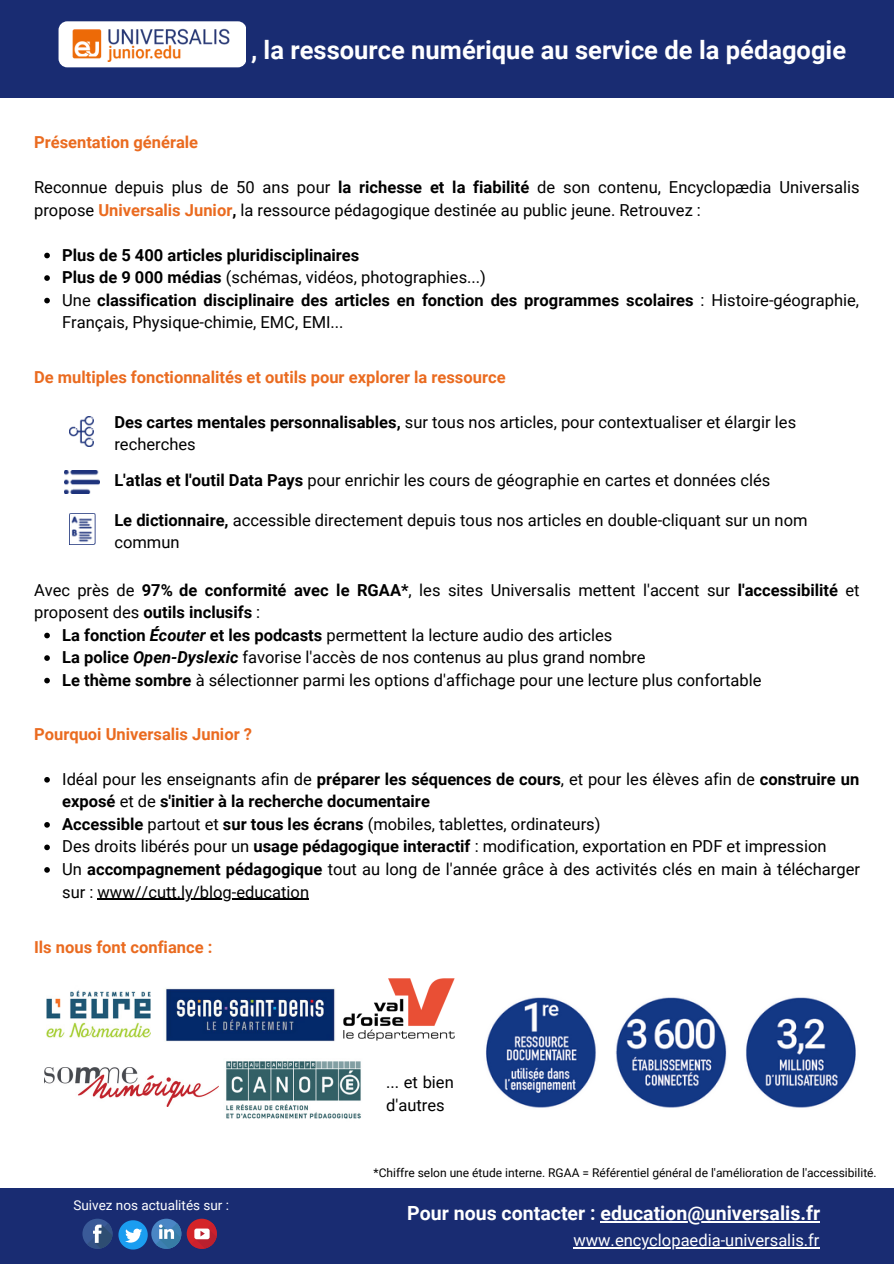
<style>
.page{position:relative;width:894px;height:1264px;background:#fff}
.page>*{position:absolute;margin:0;border:0;box-sizing:border-box;transform-origin:0 0}
.t1{font:700 25.5px "Roboto";color:#fff}
.t2{font:700 19.5px "Roboto";color:#fff}
.t3{font:16.5px/22.5px "Roboto";color:#000}
.t4{font:700 16.5px/22.5px "Roboto";color:#000}
.t5{font:700 16.5px "Roboto";color:#ea6b20}
.t6{font:16.5px "Roboto";color:#fff}
.t7{font:13.5px "Roboto";color:#fff}
.t8{font:12px "Roboto";color:#000}
.s1{font-weight:700}
.s2{font-weight:700;color:#ea6b20}
.s3{font-weight:400}
.s4{font-weight:700;font-style:italic}
</style>
<div class="page">
<div style="left:0;top:1187px;width:893px;height:76px;background:#192c72"></div>
<svg style="left:82px;top:1218px;width:30px;height:30px"></svg>
<svg style="left:87px;top:1220px;width:61px;height:30px"></svg>
<svg style="left:187px;top:1218px;width:30px;height:30px"></svg>
<svg style="left:191px;top:1223px;width:26px;height:26px"></svg>
<svg style="left:151px;top:1218px;width:30px;height:30px"></svg>
<svg style="left:156px;top:1223px;width:26px;height:26px"></svg>
<div style="left:0;top:0;width:893px;height:97px;background:#192c72"></div>
<div style="left:58px;top:21px;width:188px;height:46px;background:#fff;border-radius:9px"></div>
<img style="left:70px;top:416px;width:24px;height:30px">
<img style="left:64px;top:470px;width:35px;height:24px">
<img style="left:70px;top:513px;width:26px;height:31px">
<img style="left:73px;top:28px;width:157px;height:34px">
<img style="left:346px;top:978px;width:108px;height:62px">
<img style="left:165px;top:988px;width:181px;height:53px">
<img style="left:226px;top:1061px;width:135px;height:58px">
<img style="left:486px;top:997px;width:370px;height:111px">
<img style="left:44px;top:1067px;width:175px;height:39px">
<img style="left:47px;top:990px;width:103px;height:48px">
<svg style="left:44px;top:632px;width:6px;height:6px"></svg>
<svg style="left:44px;top:655px;width:6px;height:6px"></svg>
<svg style="left:44px;top:677px;width:6px;height:6px"></svg>
<hr style="left:573px;top:1247px;width:246px;height:1px;background:#fff">
<svg style="left:44px;top:253px;width:6px;height:5px"></svg>
<svg style="left:44px;top:275px;width:6px;height:6px"></svg>
<svg style="left:44px;top:298px;width:6px;height:5px"></svg>
<svg style="left:44px;top:777px;width:6px;height:5px"></svg>
<svg style="left:44px;top:822px;width:6px;height:5px"></svg>
<svg style="left:44px;top:844px;width:6px;height:6px"></svg>
<svg style="left:44px;top:867px;width:6px;height:5px"></svg>
<hr style="left:97px;top:898px;width:212px;height:1px;background:#000">
<hr style="left:600px;top:1221px;width:219px;height:1px;background:#fff">
<h1 class="t1" style="left:251px;top:35px;width:596px">, la ressource numérique au service de la pédagogie</h1>
<p class="t5" style="left:34px;top:133px;width:165px">Présentation générale</p>
<p class="t3" style="left:34px;top:176px;width:826px">Reconnue depuis plus de 50 ans pour <span class="s1">la richesse et la fiabilité</span> de son contenu, Encyclopædia Universalis propose <span class="s2">Universalis Junior</span><span class="s1">,</span> la ressource pédagogique destinée au public jeune. Retrouvez :</p>
<p class="t4" style="left:62px;top:244px;width:798px">Plus de 5 400 articles pluridisciplinaires<br>Plus de 9 000 médias <span class="s3">(schémas, vidéos, photographies...)<br>Une</span> classification disciplinaire des articles en fonction des programmes scolaires <span class="s3">: Histoire-géographie, Français, Physique-chimie, EMC, EMI...</span></p>
<p class="t5" style="left:34px;top:368px;width:473px">De multiples fonctionnalités et outils pour explorer la ressource</p>
<p class="t3" style="left:114px;top:411px;width:683px"><span class="s1">Des cartes mentales personnalisables,</span> sur tous nos articles, pour contextualiser et élargir les recherches</p>
<p class="t3" style="left:114px;top:469px;width:657px"><span class="s1">L'atlas et l'outil Data Pays</span> pour enrichir les cours de géographie en cartes et données clés</p>
<p class="t3" style="left:114px;top:508px;width:694px"><span class="s1">Le dictionnaire,</span> accessible directement depuis tous nos articles en double-cliquant sur un nom commun</p>
<p class="t3" style="left:34px;top:578px;width:826px">Avec près de <span class="s1">97% de conformité avec le RGAA*</span>, les sites Universalis mettent l'accent sur <span class="s1">l'accessibilité</span> et proposent des <span class="s1">outils inclusifs</span> :</p>
<p class="t3" style="left:62px;top:623px;width:700px"><span class="s1">La fonction</span> <span class="s4">Écouter</span> <span class="s1">et les podcasts</span> permettent la lecture audio des articles<br><span class="s1">La police</span> <span class="s4">Open-Dyslexic</span> favorise l'accès de nos contenus au plus grand nombre<br><span class="s1">Le thème sombre</span> à sélectionner parmi les options d'affichage pour une lecture plus confortable</p>
<p class="t5" style="left:34px;top:724px;width:219px">Pourquoi Universalis Junior ?</p>
<p class="t3" style="left:62px;top:768px;width:799px">Idéal pour les enseignants afin de <span class="s1">préparer les séquences de cours</span>, et pour les élèves afin de <span class="s1">construire un exposé</span> et de <span class="s1">s'initier à la recherche documentaire<br>Accessible</span> partout et <span class="s1">sur tous les écrans</span> (mobiles, tablettes, ordinateurs)<br>Des droits libérés pour un <span class="s1">usage pédagogique interactif</span> : modification, exportation en PDF et impression<br>Un <span class="s1">accompagnement pédagogique</span> tout au long de l'année grâce à des activités clés en main à télécharger sur : www//cutt.ly/blog-education</p>
<p class="t5" style="left:34px;top:937px;width:180px">Ils nous font confiance :</p>
<p class="t7" style="left:73px;top:1197px;width:157px">Suivez nos actualités sur :</p>
<p class="t3" style="left:386px;top:1071px;width:69px">... et bien d'autres</p>
<p class="t8" style="left:373px;top:1165px;width:504px">*Chiffre selon une étude interne. RGAA = Référentiel général de l'amélioration de l'accessibilité.</p>
<p class="t2" style="left:407px;top:1202px;width:414px">Pour nous contacter : education@universalis.fr</p>
<p class="t6" style="left:573px;top:1230px;width:247px">www.encyclopaedia-universalis.fr</p>
</div>
